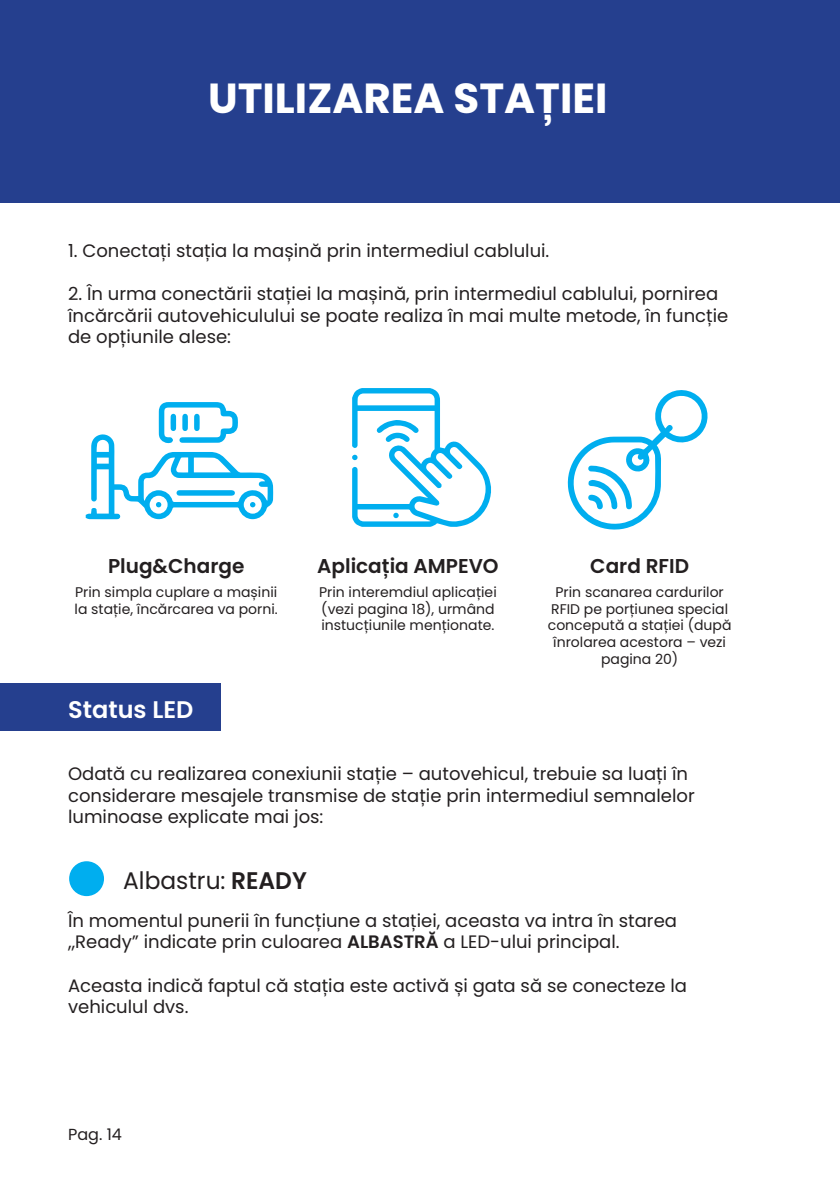
<style>
.page{position:relative;width:840px;height:1191px;background:#fff}
.page>*{position:absolute;margin:0;border:0;box-sizing:border-box;transform-origin:0 0}
.t1{font:700 42px "Poppins";color:#fff}
.t2{font:24px "Poppins";color:#231f20}
.t3{font:600 24px "Poppins";color:#fff}
.t4{font:600 20px "Poppins";color:#231f20}
.t5{font:18px/21.6px "Poppins";color:#231f20}
.t6{font:16px "Poppins";color:#231f20}
.t7{font:14px/16.8px "Poppins";color:#231f20}
.s1{font-weight:600}
</style>
<div class="page">
<div style="left:0;top:0;width:839px;height:203px;background:#253f8e"></div>
<svg style="left:86px;top:402px;width:187px;height:117px"></svg>
<svg style="left:352px;top:388px;width:138px;height:139px"></svg>
<svg style="left:567px;top:390px;width:141px;height:140px"></svg>
<div style="left:0;top:683px;width:220px;height:48px;background:#253f8e"></div>
<div style="left:69px;top:861px;width:35px;height:35px;background:#00aeef;border-radius:50%"></div>
<p class="t1" style="left:208px;top:74px;width:401px">UTILIZAREA STAȚIEI</p>
<p class="t5" style="left:68px;top:240px;width:482px">1. Conectați stația la mașină prin intermediul cablului.</p>
<p class="t5" style="left:68px;top:283px;width:661px">2. În urma conectării stației la mașină, prin intermediul cablului, pornirea încărcării autovehiculului se poate realiza în mai multe metode, în funcție de opțiunile alese:</p>
<p class="t4" style="left:108px;top:554px;width:138px">Plug&amp;Charge</p>
<p class="t7" style="left:75px;top:583px;width:204px">Prin simpla cuplare a mașinii la stație, încărcarea va porni.</p>
<p class="t3" style="left:68px;top:695px;width:127px">Status LED</p>
<p class="t4" style="left:317px;top:554px;width:183px">Aplicația AMPEVO</p>
<p class="t7" style="left:319px;top:583px;width:179px">Prin interemdiul aplicației (vezi pagina 18), urmând instucțiunile menționate.</p>
<p class="t4" style="left:590px;top:554px;width:100px">Card RFID</p>
<p class="t7" style="left:547px;top:583px;width:185px;text-align:center">Prin scanarea cardurilor<br>RFID pe porțiunea special concepută a stației (după înrolarea acestora – vezi pagina 20)</p>
<p class="t5" style="left:68px;top:763px;width:627px">Odată cu realizarea conexiunii stație – autovehicul, trebuie sa luați în considerare mesajele transmise de stație prin intermediul semnalelor luminoase explicate mai jos:</p>
<p class="t2" style="left:123px;top:867px;width:185px">Albastru: <span class="s1">READY</span></p>
<p class="t5" style="left:68px;top:909px;width:610px">În momentul punerii în funcțiune a stației, aceasta va intra în starea „Ready” indicate prin culoarea <span class="s1">ALBASTRĂ</span> a LED-ului principal.</p>
<p class="t5" style="left:68px;top:974px;width:620px">Aceasta indică faptul că stația este activă și gata să se conecteze la vehiculul dvs.</p>
<p class="t6" style="left:68px;top:1125px;width:55px">Pag. 14</p>
</div>
